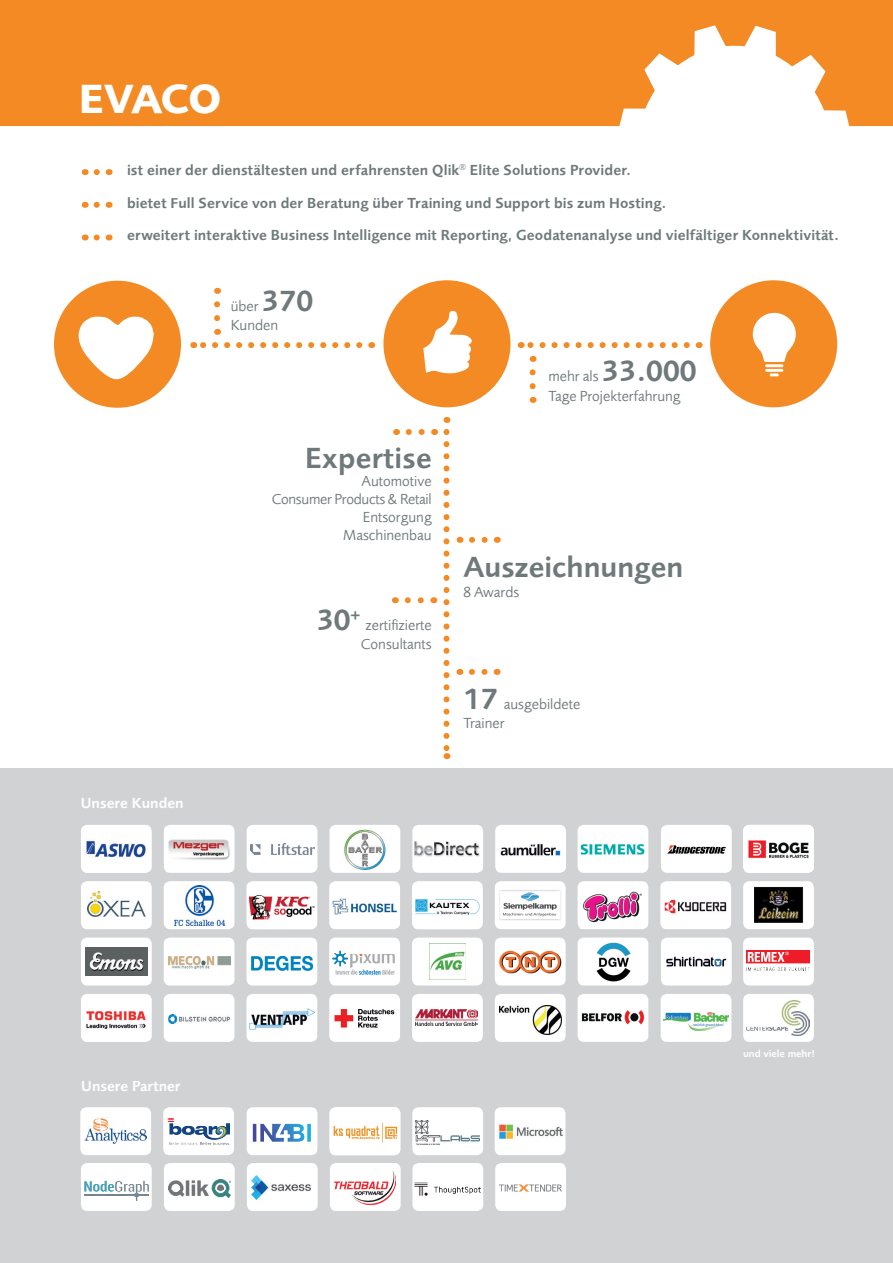
<style>
.page{position:relative;width:893px;height:1263px;background:#fff}
.page>*{position:absolute;margin:0;border:0;box-sizing:border-box;transform-origin:0 0}
.t1{font:700 42px "Foundry Sans";letter-spacing:-.03em;color:#fff}
.t2{font:600 30px "Foundry Sans";color:#6f797b}
.t3{font:600 15px "Foundry Sans";letter-spacing:.01em;color:#6f797b}
.t4{font:15px/19.5px "Foundry Sans";color:#6f797b}
.t5{font:600 15px "Foundry Sans";color:#fff}
.t6{font:600 10.35px "Foundry Sans";color:#fff}
.s1{font-weight:600;font-size:30px}
</style>
<div class="page">
<div style="left:0;top:768px;width:893px;height:495px;background:#d1d2d4"></div>
<svg style="left:0;top:0;width:893px;height:126px;background:#f4983e"></svg>
<svg style="left:97px;top:202px;width:3px;height:6px"></svg>
<svg style="left:97px;top:169px;width:3px;height:6px"></svg>
<svg style="left:97px;top:235px;width:3px;height:5px"></svg>
<svg style="left:443px;top:432px;width:6px;height:327px"></svg>
<div style="left:710px;top:280px;width:127px;height:127px;background:#f38a23;border-radius:50%"></div>
<svg style="left:753px;top:313px;width:43px;height:49px"></svg>
<hr style="left:765px;top:364px;width:18px;height:3px;background:#fff">
<hr style="left:765px;top:369px;width:18px;height:3px;background:#fff">
<svg style="left:770px;top:373px;width:9px;height:3px"></svg>
<svg style="left:193px;top:342px;width:166px;height:6px"></svg>
<div style="left:383px;top:280px;width:127px;height:127px;background:#f38a23;border-radius:50%"></div>
<svg style="left:423px;top:311px;width:49px;height:63px"></svg>
<div style="left:54px;top:281px;width:127px;height:127px;background:#f38a23;border-radius:50%"></div>
<svg style="left:79px;top:317px;width:75px;height:62px"></svg>
<svg style="left:521px;top:342px;width:166px;height:6px"></svg>
<svg style="left:214px;top:288px;width:6px;height:30px"></svg>
<svg style="left:472px;top:537px;width:16px;height:6px"></svg>
<svg style="left:408px;top:597px;width:16px;height:6px"></svg>
<svg style="left:409px;top:429px;width:16px;height:6px"></svg>
<svg style="left:530px;top:356px;width:6px;height:30px"></svg>
<svg style="left:472px;top:669px;width:16px;height:6px"></svg>
<div style="left:81px;top:825px;width:71px;height:48px;background:#fff;border-radius:6px"></div>
<img style="left:86px;top:840px;width:60px;height:18px">
<div style="left:412px;top:937px;width:71px;height:48px;background:#fff;border-radius:6px"></div>
<img style="left:429px;top:944px;width:36px;height:36px">
<div style="left:412px;top:825px;width:71px;height:48px;background:#fff;border-radius:6px"></div>
<img style="left:415px;top:841px;width:65px;height:16px">
<div style="left:164px;top:994px;width:70px;height:48px;background:#fff;border-radius:6px"></div>
<img style="left:168px;top:1014px;width:61px;height:9px">
<div style="left:164px;top:825px;width:71px;height:48px;background:#fff;border-radius:6px"></div>
<img style="left:168px;top:839px;width:62px;height:21px">
<div style="left:329px;top:825px;width:71px;height:48px;background:#fff;border-radius:6px"></div>
<img style="left:344px;top:829px;width:42px;height:41px">
<div style="left:661px;top:825px;width:71px;height:48px;background:#fff;border-radius:6px"></div>
<img style="left:667px;top:845px;width:59px;height:9px">
<div style="left:578px;top:937px;width:70px;height:48px;background:#fff;border-radius:6px"></div>
<img style="left:596px;top:942px;width:35px;height:39px">
<img style="left:743px;top:825px;width:71px;height:48px">
<div style="left:329px;top:994px;width:71px;height:48px;background:#fff;border-radius:6px"></div>
<img style="left:334px;top:1009px;width:61px;height:19px">
<div style="left:81px;top:937px;width:71px;height:48px;background:#fff;border-radius:6px"></div>
<img style="left:86px;top:947px;width:61px;height:29px">
<div style="left:412px;top:881px;width:71px;height:48px;background:#fff;border-radius:6px"></div>
<img style="left:415px;top:899px;width:65px;height:30px">
<div style="left:246px;top:881px;width:71px;height:48px;background:#fff;border-radius:6px"></div>
<img style="left:249px;top:895px;width:66px;height:34px">
<div style="left:660px;top:881px;width:71px;height:48px;background:#fff;border-radius:6px"></div>
<img style="left:665px;top:900px;width:61px;height:14px">
<div style="left:329px;top:881px;width:71px;height:48px;background:#fff;border-radius:6px"></div>
<img style="left:332px;top:898px;width:65px;height:17px">
<div style="left:495px;top:994px;width:71px;height:48px;background:#fff;border-radius:6px"></div>
<img style="left:499px;top:1006px;width:63px;height:28px">
<div style="left:743px;top:881px;width:71px;height:48px;background:#fff;border-radius:6px"></div>
<img style="left:754px;top:886px;width:50px;height:37px">
<div style="left:412px;top:994px;width:71px;height:48px;background:#fff;border-radius:6px"></div>
<img style="left:416px;top:1010px;width:62px;height:15px">
<div style="left:329px;top:937px;width:71px;height:48px;background:#fff;border-radius:6px"></div>
<img style="left:332px;top:950px;width:63px;height:25px">
<div style="left:743px;top:937px;width:71px;height:48px;background:#fff;border-radius:6px"></div>
<img style="left:747px;top:951px;width:63px;height:20px">
<div style="left:495px;top:825px;width:71px;height:48px;background:#fff;border-radius:6px"></div>
<img style="left:500px;top:844px;width:61px;height:12px">
<div style="left:81px;top:881px;width:71px;height:48px;background:#fff;border-radius:6px"></div>
<img style="left:88px;top:891px;width:57px;height:25px">
<div style="left:495px;top:937px;width:71px;height:48px;background:#fff;border-radius:6px"></div>
<img style="left:498px;top:950px;width:64px;height:35px">
<div style="left:81px;top:994px;width:71px;height:48px;background:#fff;border-radius:6px"></div>
<img style="left:86px;top:1011px;width:60px;height:18px">
<div style="left:578px;top:825px;width:70px;height:48px;background:#fff;border-radius:6px"></div>
<img style="left:580px;top:844px;width:65px;height:11px">
<div style="left:578px;top:881px;width:70px;height:48px;background:#fff;border-radius:6px"></div>
<img style="left:582px;top:891px;width:60px;height:32px">
<div style="left:246px;top:994px;width:71px;height:48px;background:#fff;border-radius:6px"></div>
<img style="left:249px;top:1008px;width:66px;height:22px">
<div style="left:164px;top:881px;width:70px;height:48px;background:#fff;border-radius:6px"></div>
<img style="left:175px;top:885px;width:50px;height:40px">
<div style="left:247px;top:825px;width:70px;height:48px;background:#fff;border-radius:6px"></div>
<div style="left:164px;top:937px;width:70px;height:48px;background:#fff;border-radius:6px"></div>
<img style="left:168px;top:957px;width:62px;height:11px">
<div style="left:661px;top:937px;width:71px;height:48px;background:#fff;border-radius:6px"></div>
<img style="left:666px;top:956px;width:61px;height:11px">
<div style="left:246px;top:937px;width:71px;height:48px;background:#fff;border-radius:6px"></div>
<img style="left:251px;top:956px;width:62px;height:15px">
<div style="left:578px;top:994px;width:70px;height:48px;background:#fff;border-radius:6px"></div>
<img style="left:581px;top:1010px;width:64px;height:15px">
<div style="left:661px;top:994px;width:70px;height:48px;background:#fff;border-radius:6px"></div>
<img style="left:663px;top:1013px;width:66px;height:17px">
<div style="left:495px;top:881px;width:71px;height:48px;background:#fff;border-radius:6px"></div>
<img style="left:499px;top:890px;width:62px;height:30px">
<div style="left:743px;top:994px;width:71px;height:48px;background:#fff;border-radius:6px"></div>
<img style="left:747px;top:1000px;width:63px;height:36px">
<div style="left:80px;top:1107px;width:71px;height:48px;background:#fff;border-radius:6px"></div>
<img style="left:84px;top:1118px;width:62px;height:26px">
<div style="left:163px;top:1107px;width:71px;height:48px;background:#fff;border-radius:6px"></div>
<img style="left:168px;top:1118px;width:61px;height:27px">
<div style="left:81px;top:1163px;width:71px;height:48px;background:#fff;border-radius:6px"></div>
<img style="left:84px;top:1180px;width:65px;height:20px">
<div style="left:330px;top:1163px;width:71px;height:48px;background:#fff;border-radius:6px"></div>
<img style="left:334px;top:1170px;width:62px;height:35px">
<div style="left:247px;top:1163px;width:71px;height:48px;background:#fff;border-radius:6px"></div>
<img style="left:251px;top:1176px;width:60px;height:23px">
<div style="left:164px;top:1163px;width:71px;height:48px;background:#fff;border-radius:6px"></div>
<div style="left:412px;top:1163px;width:71px;height:48px;background:#fff;border-radius:6px"></div>
<div style="left:495px;top:1163px;width:71px;height:48px;background:#fff;border-radius:6px"></div>
<img style="left:500px;top:1184px;width:62px;height:8px">
<img style="left:168px;top:1179px;width:63px;height:18px">
<div style="left:247px;top:1107px;width:70px;height:48px;background:#fff;border-radius:6px"></div>
<img style="left:330px;top:1107px;width:70px;height:48px">
<div style="left:412px;top:1107px;width:71px;height:48px;background:#fff;border-radius:6px"></div>
<img style="left:415px;top:1120px;width:64px;height:24px">
<div style="left:495px;top:1107px;width:70px;height:48px;background:#fff;border-radius:6px"></div>
<img style="left:499px;top:1124px;width:64px;height:15px">
<img style="left:253px;top:1123px;width:58px;height:18px">
<img style="left:250px;top:843px;width:64px;height:11px">
<img style="left:415px;top:1182px;width:66px;height:14px">
<h1 class="t1" style="left:79px;top:74px;width:144px">EVACO</h1>
<p class="t3" style="left:127px;top:161px;width:506px">ist einer der dienstältesten und erfahrensten Qlik<sup>®</sup> Elite Solutions Provider.</p>
<p class="t3" style="left:127px;top:194px;width:541px">bietet Full Service von der Beratung über Training und Support bis zum Hosting.</p>
<p class="t3" style="left:127px;top:227px;width:713px">erweitert interaktive Business Intelligence mit Reporting, Geodatenanalyse und vielfältiger Konnektivität.</p>
<p class="t5" style="left:81px;top:795px;width:104px">Unsere Kunden</p>
<p class="t4" style="left:231px;top:296px;width:84px">über <span class="s1">370<br></span>Kunden</p>
<h2 class="t2" style="left:305px;top:440px;width:128px">Expertise</h2>
<p class="t4" style="left:272px;top:471px;width:161px;line-height:18px;text-align:right">Automotive<br>Consumer Products &amp; Retail<br>Entsorgung<br>Maschinenbau</p>
<h2 class="t2" style="left:317px;top:602px;width:45px">30<sup>+</sup></h2>
<p class="t4" style="left:361px;top:615px;width:72px">zertifizierte<br>Consultants</p>
<p class="t4" style="left:548px;top:366px;width:150px">mehr als <span class="s1">33.000<br></span>Tage Projekterfahrung</p>
<h2 class="t2" style="left:463px;top:550px;width:221px">Auszeichnungen</h2>
<p class="t4" style="left:463px;top:582px;width:57px">8 Awards</p>
<p class="t4" style="left:463px;top:694px;width:119px"><span class="s1">17</span> ausgebildete<br>Trainer</p>
<p class="t5" style="left:81px;top:1077px;width:101px">Unsere Partner</p>
<p class="t6" style="left:743px;top:1047px;width:73px">und viele mehr!</p>
</div>
